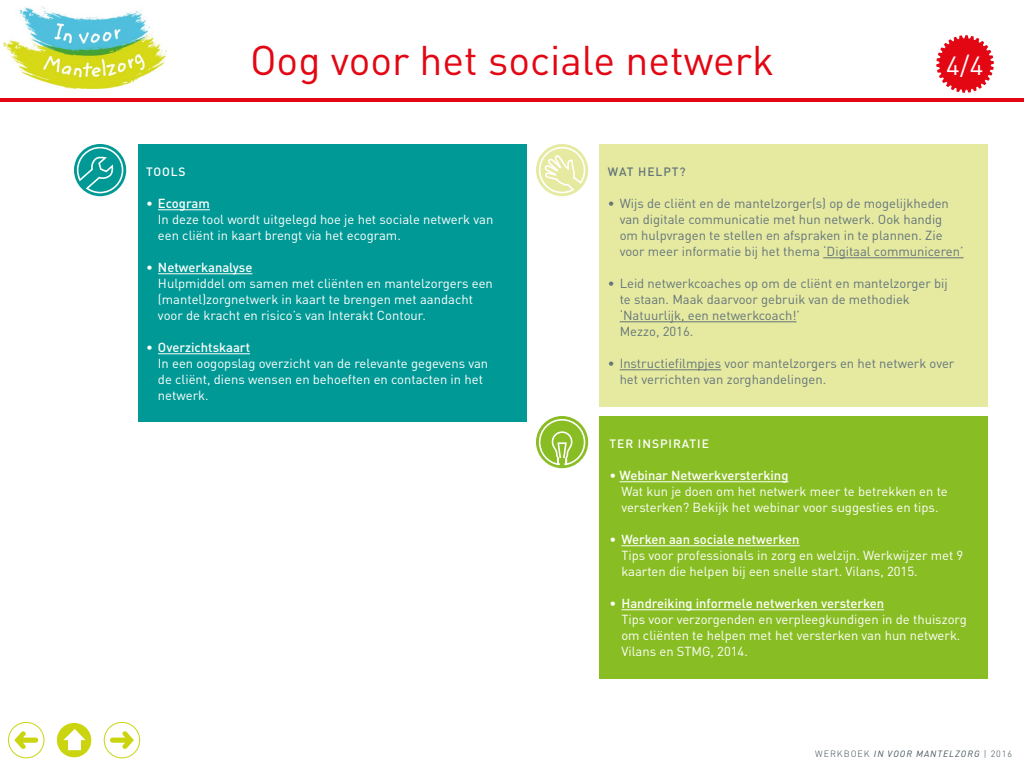
<style>
.page{position:relative;width:1024px;height:768px;background:#fff}
.page>*{position:absolute;margin:0;border:0;box-sizing:border-box;transform-origin:0 0}
.t1{font:41px "DINOT";color:#e30613}
.t2{font:26px "DINOT";color:#fff}
.t3{font:13px/16px "DINOT";color:#fff}
.t4{font:13px/16px "DINOT";color:#64747c}
.t5{font:500 12px "DINOT";letter-spacing:.08em;color:#fff}
.t6{font:500 12px "DINOT";letter-spacing:.075em;color:#64747c}
.t7{font:italic 9px "DINOT";letter-spacing:.11em;color:#3f4e55}
.s1{font-weight:500}
.s2{font-weight:300;font-style:normal}
</style>
<div class="page">
<hr style="left:0;top:98px;width:1024px;height:4px;background:#e30613">
<svg style="left:936px;top:35px;width:58px;height:58px"></svg>
<div style="left:138px;top:144px;width:389px;height:278px;background:#009995"></div>
<hr style="left:158px;top:209px;width:52px;height:1px;background:#fff">
<hr style="left:158px;top:273px;width:94px;height:1px;background:#fff">
<hr style="left:158px;top:353px;width:92px;height:1px;background:#fff">
<div style="left:599px;top:144px;width:389px;height:262px;background:#e6eaa0"></div>
<div style="left:599px;top:416px;width:389px;height:262px;background:#89bd24"></div>
<hr style="left:620px;top:481px;width:168px;height:1px;background:#fff">
<hr style="left:621px;top:545px;width:179px;height:1px;background:#fff">
<hr style="left:621px;top:609px;width:263px;height:1px;background:#fff">
<hr style="left:823px;top:257px;width:141px;height:1px;background:#64747c">
<hr style="left:620px;top:321px;width:176px;height:1px;background:#64747c">
<hr style="left:620px;top:369px;width:101px;height:1px;background:#64747c">
<div style="left:536px;top:416px;width:52px;height:52px;background:#89bd24;border-radius:50%"></div>
<svg style="left:538px;top:418px;width:48px;height:50px"></svg>
<svg style="left:536px;top:144px;width:53px;height:52px"></svg>
<svg style="left:74px;top:144px;width:52px;height:52px"></svg>
<svg style="left:76px;top:146px;width:48px;height:48px"></svg>
<img style="left:3px;top:6px;width:163px;height:82px">
<div style="left:8px;top:722px;width:36px;height:36px;border:1px solid #cad510;border-radius:50%"></div>
<svg style="left:14px;top:731px;width:24px;height:18px"></svg>
<svg style="left:56px;top:722px;width:36px;height:36px"></svg>
<div style="left:56px;top:722px;width:36px;height:36px;border:1px solid #fff;border-radius:50%"></div>
<svg style="left:63px;top:729px;width:23px;height:21px"></svg>
<div style="left:104px;top:722px;width:36px;height:36px;border:1px solid #cad510;border-radius:50%"></div>
<svg style="left:110px;top:731px;width:24px;height:18px"></svg>
<h1 class="t1" style="left:250px;top:35px;width:525px">Oog voor het sociale netwerk</h1>
<h2 class="t2" style="left:946px;top:49px;width:39px">4/4</h2>
<p class="t5" style="left:146px;top:164px;width:41px">TOOLS</p>
<p class="t3" style="left:158px;top:195px;width:337px;text-indent:-12px">• <span class="s1">Ecogram<br></span>In deze tool wordt uitgelegd hoe je het sociale netwerk van een cliënt in kaart brengt via het ecogram.</p>
<p class="t3" style="left:158px;top:259px;width:336px;text-indent:-12px">• <span class="s1">Netwerkanalyse<br></span>Hulpmiddel om samen met cliënten en mantelzorgers een (mantel)zorgnetwerk in kaart te brengen met aandacht voor de kracht en risico’s van Interakt Contour.</p>
<p class="t3" style="left:158px;top:339px;width:332px;text-indent:-12px">• <span class="s1">Overzichtskaart<br></span>In een oogopslag overzicht van de relevante gegevens van de cliënt, diens wensen en behoeften en contacten in het netwerk.</p>
<p class="t6" style="left:608px;top:164px;width:79px">WAT HELPT?</p>
<p class="t4" style="left:620px;top:195px;width:345px;text-indent:-12px">• Wijs de cliënt en de mantelzorger(s) op de mogelijkheden van digitale communicatie met hun netwerk. Ook handig om hulpvragen te stellen en afspraken in te plannen. Zie voor meer informatie bij het thema ‘Digitaal communiceren’</p>
<p class="t4" style="left:620px;top:275px;width:330px;text-indent:-12px">• Leid netwerkcoaches op om de cliënt en mantelzorger bij te staan. Maak daarvoor gebruik van de methodiek ‘Natuurlijk, een netwerkcoach!’<br>Mezzo, 2016.</p>
<p class="t4" style="left:620px;top:355px;width:336px;text-indent:-12px">• Instructiefilmpjes voor mantelzorgers en het netwerk over het verrichten van zorghandelingen.</p>
<p class="t5" style="left:609px;top:436px;width:101px">TER INSPIRATIE</p>
<p class="t3" style="left:621px;top:467px;width:328px;text-indent:-12px">• <span class="s1">Webinar Netwerkversterking<br></span>Wat kun je doen om het netwerk meer te betrekken en te versterken? Bekijk het webinar voor suggesties en tips.</p>
<p class="t3" style="left:621px;top:531px;width:344px;text-indent:-12px">• <span class="s1">Werken aan sociale netwerken<br></span>Tips voor professionals in zorg en welzijn. Werkwijzer met 9 kaarten die helpen bij een snelle start. Vilans, 2015.</p>
<p class="t3" style="left:621px;top:595px;width:347px;text-indent:-12px">• <span class="s1">Handreiking informele netwerken versterken<br></span>Tips voor verzorgenden en verpleegkundigen in de thuiszorg om cliënten te helpen met het versterken van hun netwerk.<br>Vilans en STMG, 2014.</p>
<p class="t7" style="left:815px;top:748px;width:198px"><span class="s2">WERKBOEK</span> IN VOOR MANTELZORG <span class="s2">| 2016</span></p>
</div>
